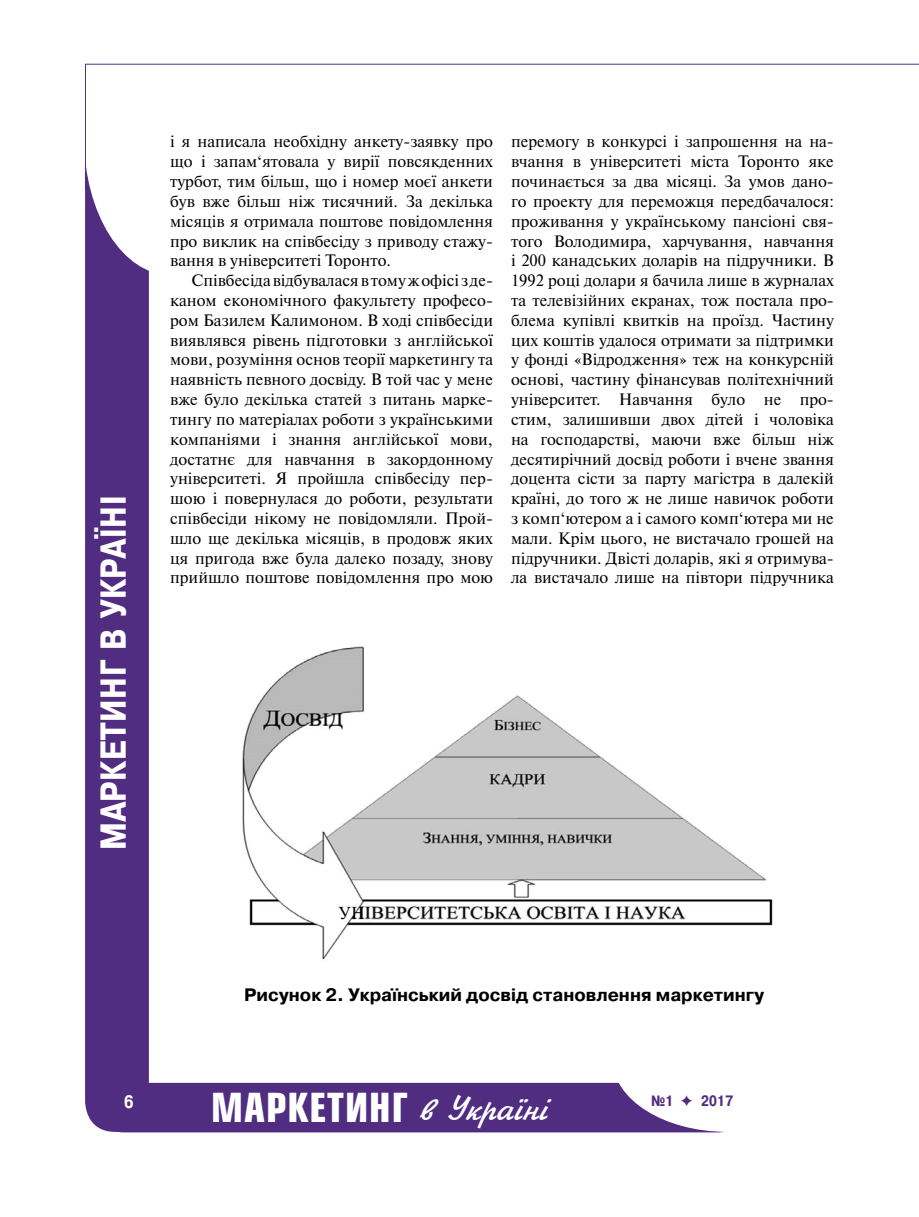
<style>
.page{position:relative;width:919px;height:1217px;background:#fff}
.page>*{position:absolute;margin:0;border:0;box-sizing:border-box;transform-origin:0 0}
.t1{font:700 39px "Europe Cond";letter-spacing:.025em;color:#fff}
.t2{font:700 36px "Pragmatica Cond C";letter-spacing:.025em;color:#fff}
.t3{font:700 18px "Pragmatica C";color:#000}
.t4{font:18px "Times New Roman";color:#000}
.t5{font:700 18px "Pragmatica Cond C";color:#fff}
.t6{font:16.5px/19.8px "Newton C";color:#000;text-align:justify}
.t7{font:700 15px "Pragmatica Cond C";color:#512d81}
.s1{font-family:"Jikharev";font-weight:400;font-size:36px}
.s2{font-family:"Dixieland";font-weight:400}
</style>
<div class="page">
<div style="left:85px;top:111px;width:64px;height:1020px;background:#512d81;border-radius:30px"></div>
<div style="left:84px;top:0;width:173px;height:275px;background:#fff;border-radius:50%"></div>
<div style="left:101px;top:1082px;width:640px;height:50px;background:#512d81;border-radius:22px"></div>
<div style="left:612px;top:986px;width:230px;height:145px;background:#fff;border-radius:50%"></div>
<hr style="left:85px;top:64px;width:833px;height:1px;background:#512d81">
<hr style="left:85px;top:64px;width:1px;height:127px;background:#512d81">
<img style="left:242px;top:646px;width:531px;height:314px">
<h2 class="t2" style="left:93px;top:850px;width:356px;rotate:-90deg">Маркетинг в україні</h2>
<p class="t6" style="left:170px;top:132px;width:324px">і я написала необхідну анкету-заявку про що і запам‘ятовала у вирії повсякденних турбот, тим більш, що і номер моєї анкети був вже більш ніж тисячний. За декілька місяців я отримала поштове повідомлення про виклик на співбесіду з приводу стажу&shy;вання в університеті Торонто.</p>
<p class="t6" style="left:170px;top:270px;width:324px;text-indent:21px">Співбесіда відбувалася в тому ж офісі з де&shy;каном економічного факультету професо&shy;ром Базилем Калимоном. В ході співбесіди виявлявся рівень підготовки з англійської мови, розуміння основ теорії маркетингу та наявність певного досвіду. В той час у мене вже було декілька статей з питань марке&shy;тингу по матеріалах роботи з українськими компаніями і знання англійської мови, достатнє для навчання в закордонному університеті. Я пройшла співбесіду пер&shy;шою і повернулася до роботи, результати співбесіди нікому не повідомляли. Прой&shy;шло ще декілька місяців, в продовж яких ця пригода вже була далеко позаду, знову прийшло поштове повідомлення про мою</p>
<p class="t6" style="left:511px;top:132px;width:324px">перемогу в конкурсі і запрошення на на&shy;вчання в університеті міста Торонто яке починається за два місяці. За умов дано&shy;го проекту для переможця передбачалося: проживання у українському пансіоні свя&shy;того Володимира, харчування, навчання і 200 канадських доларів на підручники. В 1992 році долари я бачила лише в журналах та телевізійних екранах, тож постала про&shy;блема купівлі квитків на проїзд. Частину цих коштів удалося отримати за підтримки у фонді «Відродження» теж на конкурсній основі, частину фінансував політехнічний університет. Навчання було не про&shy;стим, залишивши двох дітей і чоловіка на господарстві, маючи вже більш ніж десятирічний досвід роботи і вчене звання доцента сісти за парту магістра в далекій країні, до того ж не лише навичок роботи з комп‘ютером а і самого комп‘ютера ми не мали. Крім цього, не вистачало грошей на підручники. Двісті доларів, які я отримува&shy;ла вистачало лише на півтори підручника</p>
<p class="t4" style="left:338px;top:900px;width:27px">УН</p>
<p class="t3" style="left:244px;top:985px;width:521px">Рисунок 2. Український досвід становлення маркетингу</p>
<h1 class="t1" style="left:211px;top:1081px;width:337px">МАРКЕТИНГ <span class="s1">в Україні</span></h1>
<p class="t5" style="left:124px;top:1090px;width:11px">6</p>
<p class="t7" style="left:651px;top:1091px;width:84px">№1 <span class="s2">F</span> 2017</p>
</div>
